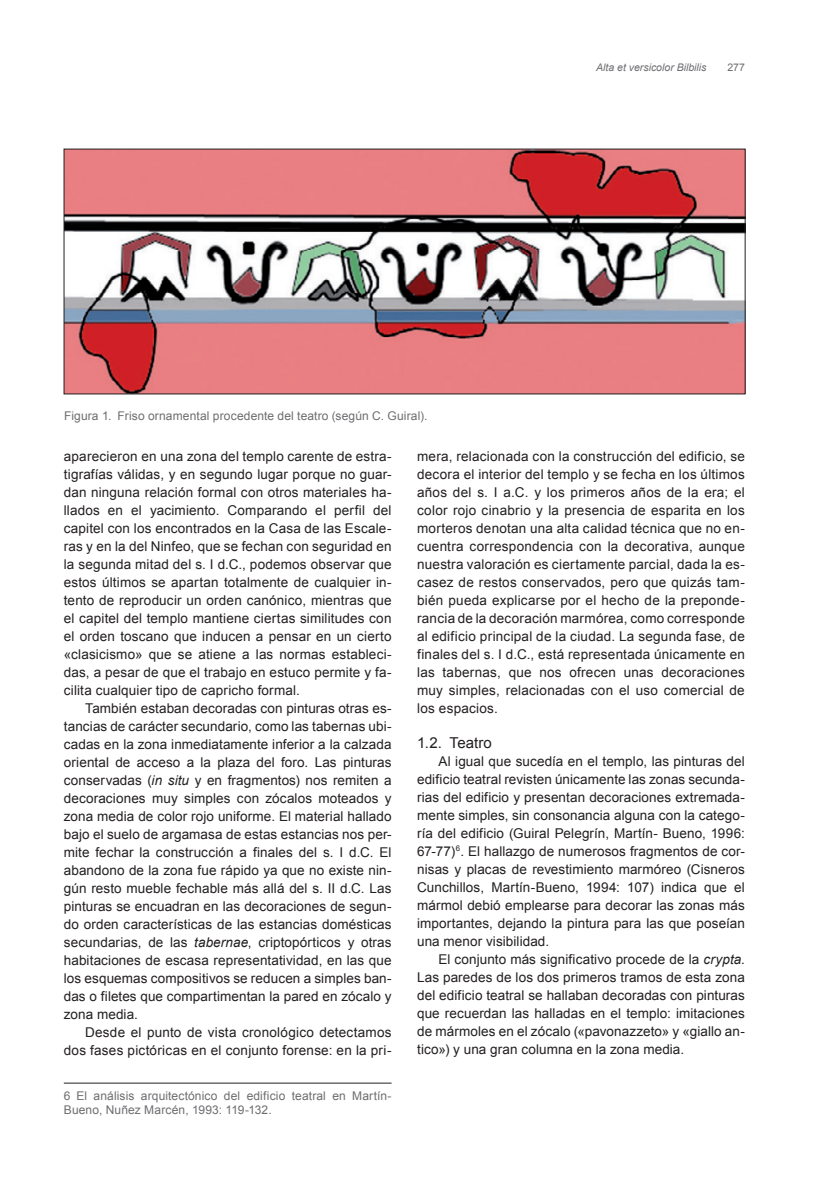
<style>
.page{position:relative;width:830px;height:1191px;background:#fff}
.page>*{position:absolute;margin:0;border:0;box-sizing:border-box;transform-origin:0 0}
.t1{font:15px "Arial";letter-spacing:.005em;color:#231f20}
.t2{font:13.5px/18px "Arial";letter-spacing:.01em;color:#231f20;text-align:justify}
.t3{font:12px/13.5px "Arial";letter-spacing:.01em;color:#6c6d70}
.t4{font:italic 10.5px "Arial";color:#6c6d70}
.t5{font:10.5px "Arial";color:#6c6d70}
.s1{font-style:italic}
</style>
<div class="page">
<hr style="left:64px;top:1082px;width:327px;height:1px;background:#231f20">
<img style="left:66px;top:151px;width:677px;height:241px">
<p class="t3" style="left:64px;top:409px;width:365px">Figura 1. Friso ornamental procedente del teatro (según C. Guiral).</p>
<p class="t4" style="left:596px;top:62px;width:112px">Alta et versicolor Bilbilis</p>
<p class="t5" style="left:727px;top:62px;width:19px">277</p>
<p class="t2" style="left:64px;top:447px;width:329px">aparecieron en una zona del templo carente de estra&shy;tigrafías válidas, y en segundo lugar porque no guar&shy;dan ninguna relación formal con otros materiales ha&shy;llados en el yacimiento. Comparando el perfil del capitel con los encontrados en la Casa de las Escale&shy;ras y en la del Ninfeo, que se fechan con seguridad en la segunda mitad del s. I d.C., podemos observar que estos últimos se apartan totalmente de cualquier in&shy;tento de reproducir un orden canónico, mientras que el capitel del templo mantiene ciertas similitudes con el orden toscano que inducen a pensar en un cierto «clasicismo» que se atiene a las normas estableci&shy;das, a pesar de que el trabajo en estuco permite y fa&shy;cilita cualquier tipo de capricho formal.</p>
<p class="t2" style="left:64px;top:699px;width:329px;text-indent:21px">También estaban decoradas con pinturas otras es&shy;tancias de carácter secundario, como las tabernas ubi&shy;cadas en la zona inmediatamente inferior a la calzada oriental de acceso a la plaza del foro. Las pinturas conservadas (<span class="s1">in situ</span> y en fragmentos) nos remiten a decoraciones muy simples con zócalos moteados y zona media de color rojo uniforme. El material hallado bajo el suelo de argamasa de estas estancias nos per&shy;mite fechar la construcción a finales del s. I d.C. El abandono de la zona fue rápido ya que no existe nin&shy;gún resto mueble fechable más allá del s. II d.C. Las pinturas se encuadran en las decoraciones de segun&shy;do orden características de las estancias domésticas secundarias, de las <span class="s1">tabernae</span>, criptopórticos y otras habitaciones de escasa representatividad, en las que los esquemas compositivos se reducen a simples ban&shy;das o filetes que compartimentan la pared en zócalo y zona media.</p>
<p class="t2" style="left:64px;top:1023px;width:329px;text-align:right">Desde el punto de vista cronológico detectamos dos fases pictóricas en el conjunto forense: en la pri-</p>
<p class="t3" style="left:64px;top:1089px;width:329px">6 El análisis arquitectónico del edificio teatral en Martín-<br>Bueno, Nuñez Marcén, 1993: 119-132.</p>
<p class="t2" style="left:417px;top:447px;width:329px">mera, relacionada con la construcción del edificio, se decora el interior del templo y se fecha en los últimos años del s. I a.C. y los primeros años de la era; el color rojo cinabrio y la presencia de esparita en los morteros denotan una alta calidad técnica que no en&shy;cuentra correspondencia con la decorativa, aunque nuestra valoración es ciertamente parcial, dada la es&shy;casez de restos conservados, pero que quizás tam&shy;bién pueda explicarse por el hecho de la preponde&shy;rancia de la decoración marmórea, como corresponde al edificio principal de la ciudad. La segunda fase, de finales del s. I d.C., está representada únicamente en las tabernas, que nos ofrecen unas decoraciones muy simples, relacionadas con el uso comercial de los espacios.</p>
<p class="t1" style="left:417px;top:734px;width:76px">1.2. Teatro</p>
<p class="t2" style="left:417px;top:752px;width:329px;text-indent:21px">Al igual que sucedía en el templo, las pinturas del edificio teatral revisten únicamente las zonas secunda&shy;rias del edificio y presentan decoraciones extremada&shy;mente simples, sin consonancia alguna con la catego&shy;ría del edificio (Guiral Pelegrín, Martín- Bueno, 1996:<br>67-77)<sup>6</sup>. El hallazgo de numerosos fragmentos de cor&shy;nisas y placas de revestimiento marmóreo (Cisneros Cunchillos, Martín-Bueno, 1994: 107) indica que el mármol debió emplearse para decorar las zonas más importantes, dejando la pintura para las que poseían una menor visibilidad.</p>
<p class="t2" style="left:417px;top:950px;width:329px;text-indent:21px">El conjunto más significativo procede de la <span class="s1">crypta</span>.<br>Las paredes de los dos primeros tramos de esta zona del edificio teatral se hallaban decoradas con pinturas que recuerdan las halladas en el templo: imitaciones de mármoles en el zócalo («pavonazzeto» y «giallo an&shy;tico») y una gran columna en la zona media.</p>
</div>
